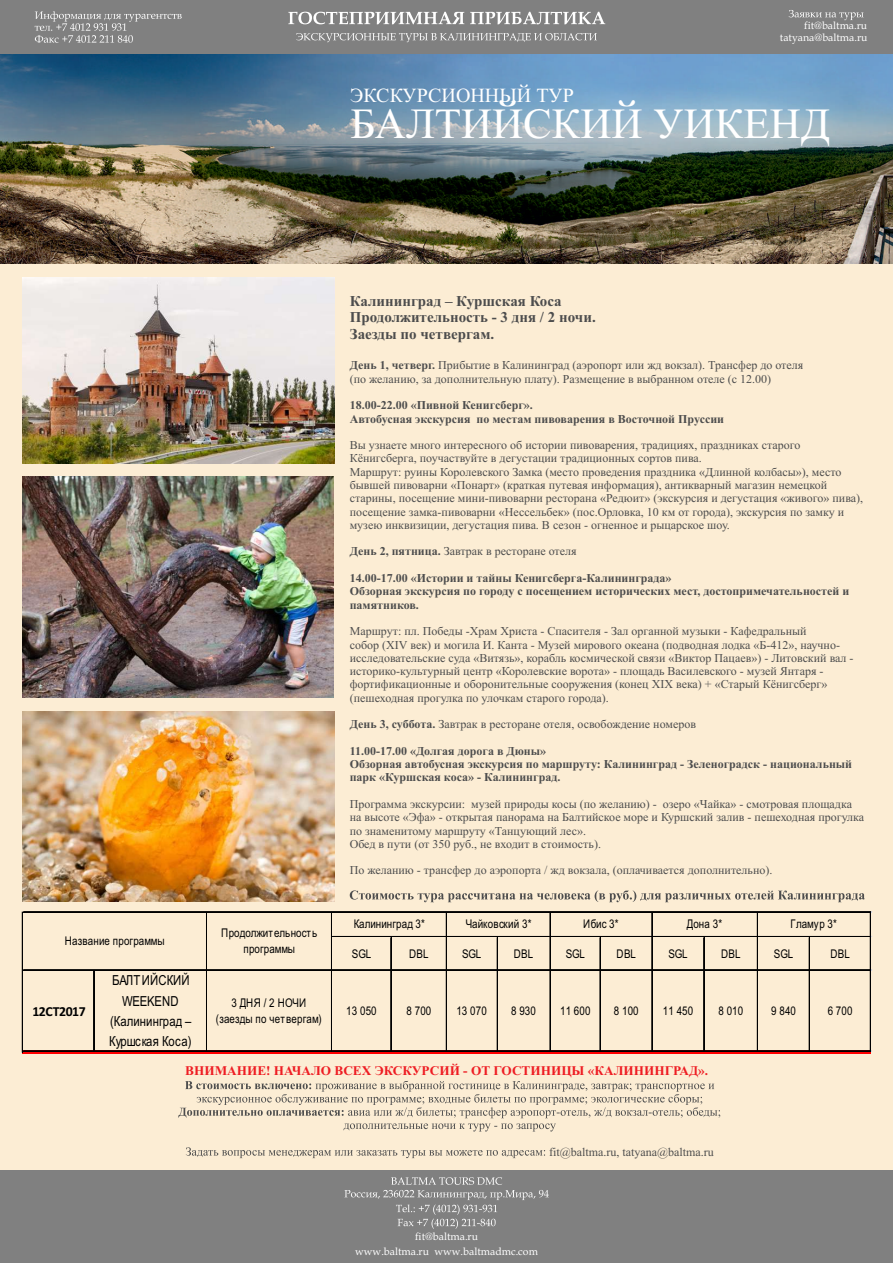
<style>
.page{position:relative;width:893px;height:1263px;background:#fff}
.page>*{position:absolute;margin:0;border:0;box-sizing:border-box;transform-origin:0 0}
.t1{font:43.05px "Times New Roman";color:#fff}
.t2{font:20.1px "Times New Roman";color:#fff}
.t3{font:700 15px/16.6px "Times New Roman";color:#4d4d4d}
.t4{font:13.8px/20.2px "Arial Narrow";letter-spacing:.01em;color:#000;text-align:center}
.t5{font:700 13.8px "Calibri";letter-spacing:-.04em;color:#000}
.t6{font:700 13.2px "Times New Roman";color:#ee1d23}
.t7{font:12px/13.4px "Times New Roman";color:#4d4d4d}
.t8{font:700 12px/13.4px "Times New Roman";color:#4d4d4d}
.t9{font:12px/15.6px "Arial Narrow";letter-spacing:.01em;color:#000;text-align:center}
.t10{font:10.5px/11.9px "Book Antiqua";color:#fff;text-align:right}
.s1{font-weight:700}
</style>
<div class="page">
<img style="left:0;top:54px;width:893px;height:210px">
<div style="left:0;top:0;width:893px;height:54px;background:#808080"></div>
<div style="left:0;top:264px;width:893px;height:906px;background:#fcedd4"></div>
<svg style="left:35px;top:11px;width:147px;height:32px"></svg>
<svg style="left:789px;top:10px;width:75px;height:10px"></svg>
<svg style="left:288px;top:12px;width:317px;height:12px"></svg>
<svg style="left:296px;top:33px;width:301px;height:9px"></svg>
<svg style="left:350px;top:890px;width:515px;height:12px"></svg>
<div style="left:0;top:1170px;width:893px;height:93px;background:#808080"></div>
<svg style="left:344px;top:1177px;width:205px;height:52px"></svg>
<svg style="left:178px;top:1081px;width:542px;height:50px"></svg>
<svg style="left:186px;top:1147px;width:359px;height:11px"></svg>
<img style="left:23px;top:278px;width:311px;height:185px">
<img style="left:23px;top:477px;width:311px;height:220px">
<img style="left:23px;top:711px;width:311px;height:190px">
<hr style="left:22px;top:1051px;width:849px;height:2px;background:#f00">
<hr style="left:23px;top:911px;width:848px;height:1px;background:#000">
<hr style="left:332px;top:936px;width:539px;height:1px;background:#000">
<hr style="left:23px;top:969px;width:848px;height:1px;background:#000">
<hr style="left:23px;top:1050px;width:848px;height:1px;background:#000">
<hr style="left:23px;top:1051px;width:848px;height:1px;background:#000">
<hr style="left:870px;top:912px;width:1px;height:139px;background:#000">
<hr style="left:22px;top:911px;width:1px;height:141px;background:#000">
<hr style="left:206px;top:912px;width:1px;height:139px;background:#000">
<hr style="left:331px;top:912px;width:1px;height:139px;background:#000">
<hr style="left:446px;top:912px;width:1px;height:139px;background:#000">
<hr style="left:550px;top:912px;width:1px;height:139px;background:#000">
<hr style="left:651px;top:912px;width:1px;height:139px;background:#000">
<hr style="left:652px;top:912px;width:1px;height:139px;background:#000">
<hr style="left:757px;top:912px;width:1px;height:139px;background:#000">
<hr style="left:390px;top:937px;width:1px;height:114px;background:#000">
<hr style="left:391px;top:937px;width:1px;height:114px;background:#000">
<hr style="left:497px;top:937px;width:1px;height:114px;background:#000">
<hr style="left:600px;top:937px;width:1px;height:114px;background:#000">
<hr style="left:703px;top:937px;width:1px;height:114px;background:#000">
<hr style="left:704px;top:937px;width:1px;height:114px;background:#000">
<hr style="left:809px;top:937px;width:1px;height:114px;background:#000">
<hr style="left:93px;top:970px;width:1px;height:81px;background:#000">
<hr style="left:94px;top:970px;width:1px;height:81px;background:#000">
<p class="t10" style="left:780px;top:21px;width:89px">fit@baltma.ru tatyana@baltma.ru</p>
<h2 class="t2" style="left:350px;top:88px;width:225px">ЭКСКУРСИОННЫЙ ТУР</h2>
<h1 class="t1" style="left:351px;top:109px;width:481px">БАЛТИЙСКИЙ УИКЕНД</h1>
<p class="t9" style="left:65px;top:934px;width:101px">Название программы</p>
<p class="t5" style="left:32px;top:1005px;width:55px">12СТ2017</p>
<p class="t4" style="left:109px;top:971px;width:84px">БАЛТИЙСКИЙ<br>WEEKEND (Калининград –<br>Куршская Коса)</p>
<p class="t9" style="left:221px;top:926px;width:97px">Продолжительность программы</p>
<p class="t3" style="left:350px;top:294px;width:247px">Калининград – Куршская Коса<br>Продолжительность - 3 дня / 2 ночи.<br>Заезды по четвергам.</p>
<p class="t7" style="left:350px;top:360px;width:455px"><span class="s1">День 1, четверг.</span> Прибытие в Калининград (аэропорт или жд вокзал). Трансфер до отеля (по желанию, за дополнительную плату). Размещение в выбранном отеле (с 12.00)</p>
<p class="t8" style="left:350px;top:400px;width:376px">18.00-22.00 «Пивной Кенигсберг».<br>Автобусная экскурсия по местам пивоварения в Восточной Пруссии</p>
<p class="t7" style="left:350px;top:440px;width:515px">Вы узнаете много интересного об истории пивоварения, традициях, праздниках старого Кёнигсберга, поучаствуйте в дегустации традиционных сортов пива.<br>Маршрут: руины Королевского Замка (место проведения праздника «Длинной колбасы»), место бывшей пивоварни «Понарт» (краткая путевая информация), антикварный магазин немецкой старины, посещение мини-пивоварни ресторана «Редюит» (экскурсия и дегустация «живого» пива), посещение замка-пивоварни «Нессельбек» (пос.Орловка, 10 км от города), экскурсия по замку и музею инквизиции, дегустация пива. В сезон - огненное и рыцарское шоу.</p>
<p class="t7" style="left:350px;top:546px;width:228px"><span class="s1">День 2, пятница.</span> Завтрак в ресторане отеля</p>
<p class="t8" style="left:350px;top:573px;width:501px">14.00-17.00 «Истории и тайны Кенигсберга-Калининграда»<br>Обзорная экскурсия по городу с посещением исторических мест, достопримечательностей и памятников.</p>
<p class="t7" style="left:350px;top:626px;width:505px">Маршрут: пл. Победы -Храм Христа - Спасителя - Зал органной музыки - Кафедральный<br>собор (XIV век) и могила И. Канта - Музей мирового океана (подводная лодка «Б-412», научно&shy;исследовательские суда «Витязь», корабль космической связи «Виктор Пацаев») - Литовский вал - историко-культурный центр «Королевские ворота» - площадь Василевского - музей Янтаря - фортификационные и оборонительные сооружения (конец XIX века) + «Старый Кёнигсберг» (пешеходная прогулка по улочкам старого города).</p>
<p class="t7" style="left:350px;top:719px;width:348px"><span class="s1">День 3, суббота.</span> Завтрак в ресторане отеля, освобождение номеров</p>
<p class="t8" style="left:350px;top:745px;width:504px">11.00-17.00 «Долгая дорога в Дюны»<br>Обзорная автобусная экскурсия по маршруту: Калининград - Зеленоградск - национальный парк «Куршская коса» - Калининград.</p>
<p class="t7" style="left:350px;top:798px;width:516px">Программа экскурсии: музей природы косы (по желанию) - озеро «Чайка» - смотровая площадка на высоте «Эфа» - открытая панорама на Балтийское море и Куршский залив - пешеходная прогулка по знаменитому маршруту «Танцующий лес».<br>Обед в пути (от 350 руб., не входит в стоимость).</p>
<p class="t7" style="left:350px;top:865px;width:424px">По желанию - трансфер до аэропорта / жд вокзала, (оплачивается дополнительно).</p>
<p class="t9" style="left:354px;top:917px;width:73px">Калининград 3*</p>
<p class="t9" style="left:466px;top:917px;width:67px">Чайковский 3*</p>
<p class="t9" style="left:583px;top:917px;width:37px">Ибис 3*</p>
<p class="t9" style="left:791px;top:917px;width:48px">Гламур 3*</p>
<p class="t9" style="left:687px;top:917px;width:37px">Дона 3*</p>
<p class="t9" style="left:352px;top:947px;width:21px">SGL</p>
<p class="t9" style="left:409px;top:947px;width:21px">DBL</p>
<p class="t9" style="left:462px;top:947px;width:21px">SGL</p>
<p class="t9" style="left:514px;top:947px;width:21px">DBL</p>
<p class="t9" style="left:566px;top:947px;width:21px">SGL</p>
<p class="t9" style="left:617px;top:947px;width:21px">DBL</p>
<p class="t9" style="left:668px;top:947px;width:21px">SGL</p>
<p class="t9" style="left:721px;top:947px;width:21px">DBL</p>
<p class="t9" style="left:774px;top:947px;width:21px">SGL</p>
<p class="t9" style="left:830px;top:947px;width:21px">DBL</p>
<p class="t9" style="left:216px;top:996px;width:108px">3 ДНЯ / 2 НОЧИ (заезды по четвергам)</p>
<p class="t9" style="left:346px;top:1004px;width:32px">13 050</p>
<p class="t9" style="left:406px;top:1004px;width:26px">8 700</p>
<p class="t9" style="left:456px;top:1004px;width:32px">13 070</p>
<p class="t9" style="left:511px;top:1004px;width:26px">8 930</p>
<p class="t9" style="left:560px;top:1004px;width:32px">11 600</p>
<p class="t9" style="left:614px;top:1004px;width:26px">8 100</p>
<p class="t9" style="left:663px;top:1004px;width:32px">11 450</p>
<p class="t9" style="left:718px;top:1004px;width:26px">8 010</p>
<p class="t9" style="left:771px;top:1004px;width:26px">9 840</p>
<p class="t9" style="left:828px;top:1004px;width:26px">6 700</p>
<p class="t6" style="left:185px;top:1066px;width:524px">ВНИМАНИЕ! НАЧАЛО ВСЕХ ЭКСКУРСИЙ - ОТ ГОСТИНИЦЫ «КАЛИНИНГРАД».</p>
<p class="t7" style="left:549px;top:1146px;width:166px">fit@baltma.ru, tatyana@baltma.ru</p>
<p class="t10" style="left:415px;top:1232px;width:64px">fit@baltma.ru</p>
<p class="t10" style="left:355px;top:1246px;width:184px">www.baltma.ru www.baltmadmc.com</p>
</div>
